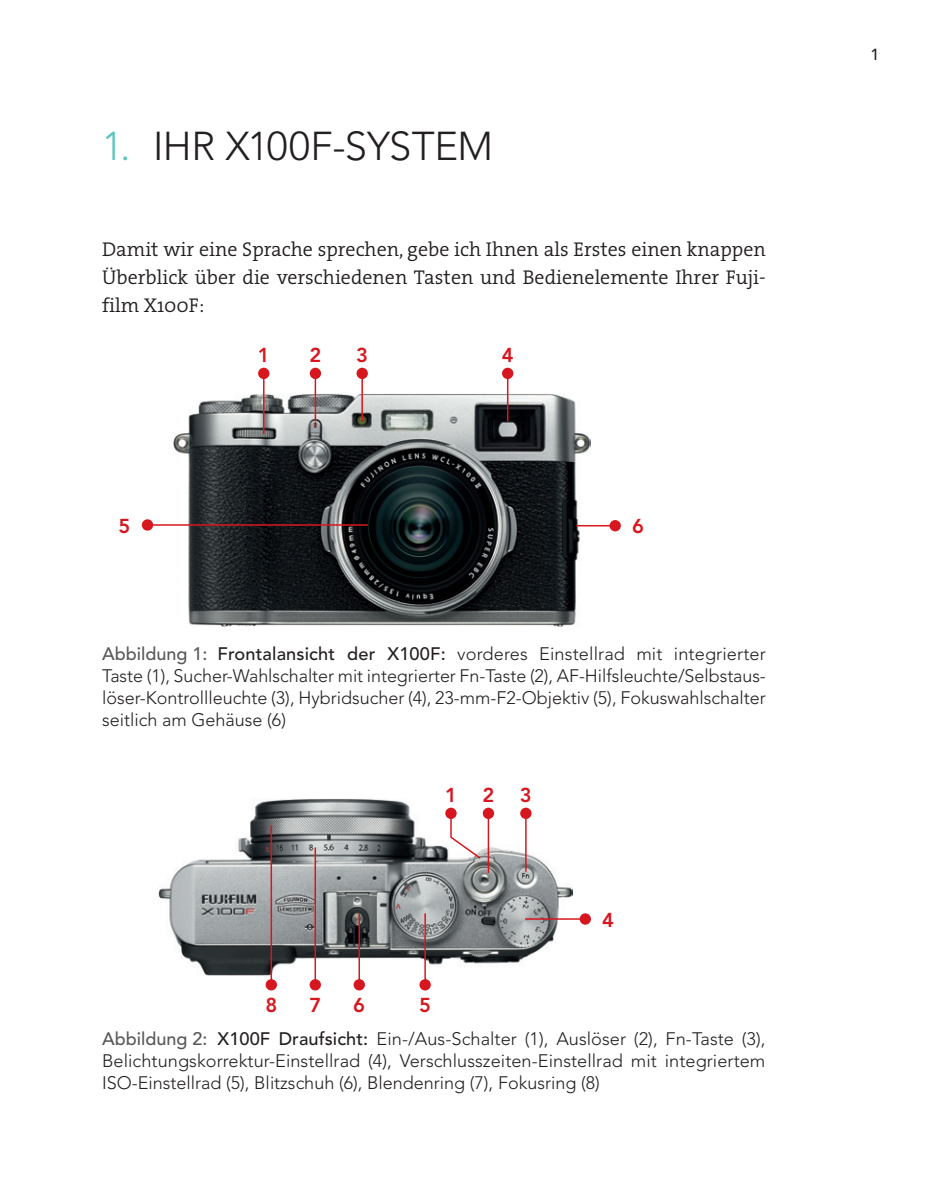
<style>
.page{position:relative;width:936px;height:1191px;background:#fff}
.page>*{position:absolute;margin:0;border:0;box-sizing:border-box;transform-origin:0 0}
.t1{font:300 40px "Avenir LT Pro";letter-spacing:-.015em;color:#231f20}
._202_Standard_O_AO{font:20px/28px "The Serif HP4 Se Lig";color:#231f20;text-align:justify}
._200_Standard{font:800 20px "Avenir LT Pro";color:#d7171f}
.t2{font:300 18px/22px "Avenir LT Pro";color:#231f20;text-align:justify}
.t3{font:500 16px "Avenir LT Pro";color:#231f20}
.s1{color:#5ac4bd}
.s2{font-weight:500;color:#57585a}
.s3{font-weight:500}
</style>
<div class="page">
<img style="left:173px;top:393px;width:417px;height:234px">
<hr style="left:576px;top:525px;width:39px;height:1px;background:#d7171f">
<hr style="left:147px;top:524px;width:221px;height:2px;background:#d7171f">
<div style="left:609px;top:520px;width:12px;height:11px;background:#d7171f;border-radius:50%"></div>
<div style="left:142px;top:519px;width:11px;height:11px;background:#d7171f;border-radius:50%"></div>
<hr style="left:263px;top:373px;width:1px;height:61px;background:#d7171f">
<hr style="left:361px;top:373px;width:2px;height:48px;background:#d7171f">
<hr style="left:507px;top:373px;width:1px;height:48px;background:#d7171f">
<hr style="left:314px;top:373px;width:2px;height:48px;background:#d7171f">
<div style="left:258px;top:368px;width:11px;height:11px;background:#d7171f;border-radius:50%"></div>
<div style="left:356px;top:368px;width:12px;height:11px;background:#d7171f;border-radius:50%"></div>
<div style="left:502px;top:368px;width:11px;height:11px;background:#d7171f;border-radius:50%"></div>
<div style="left:310px;top:368px;width:11px;height:11px;background:#d7171f;border-radius:50%"></div>
<img style="left:159px;top:799px;width:414px;height:176px">
<hr style="left:525px;top:918px;width:60px;height:1px;background:#d7171f">
<div style="left:579px;top:913px;width:12px;height:11px;background:#d7171f;border-radius:50%"></div>
<hr style="left:487px;top:813px;width:2px;height:60px;background:#d7171f">
<svg style="left:449px;top:812px;width:33px;height:48px"></svg>
<hr style="left:525px;top:813px;width:1px;height:58px;background:#d7171f">
<div style="left:482px;top:807px;width:12px;height:12px;background:#d7171f;border-radius:50%"></div>
<div style="left:445px;top:807px;width:11px;height:12px;background:#d7171f;border-radius:50%"></div>
<div style="left:520px;top:807px;width:11px;height:12px;background:#d7171f;border-radius:50%"></div>
<hr style="left:424px;top:913px;width:2px;height:71px;background:#d7171f">
<hr style="left:358px;top:913px;width:2px;height:71px;background:#d7171f">
<hr style="left:314px;top:847px;width:2px;height:137px;background:#d7171f">
<hr style="left:270px;top:825px;width:2px;height:159px;background:#d7171f">
<div style="left:419px;top:979px;width:12px;height:11px;background:#d7171f;border-radius:50%"></div>
<div style="left:353px;top:979px;width:12px;height:11px;background:#d7171f;border-radius:50%"></div>
<div style="left:309px;top:979px;width:12px;height:11px;background:#d7171f;border-radius:50%"></div>
<div style="left:265px;top:979px;width:12px;height:11px;background:#d7171f;border-radius:50%"></div>
<p class="t1" style="left:102px;top:123px;width:392px"><span class="s1">1.</span> IHR X100F-SYSTEM</p>
<p class="_202_Standard_O_AO" style="left:102px;top:235px;width:665px">Damit wir eine Sprache sprechen, gebe ich Ihnen als Erstes einen knappen Überblick über die verschiedenen Tasten und Bedienelemente Ihrer Fuji&shy;film X100F:</p>
<p class="_200_Standard" style="left:258px;top:343px;width:13px">1</p>
<p class="_200_Standard" style="left:309px;top:343px;width:13px">2</p>
<p class="_200_Standard" style="left:356px;top:343px;width:13px">3</p>
<p class="_200_Standard" style="left:501px;top:343px;width:13px">4</p>
<p class="_200_Standard" style="left:119px;top:514px;width:13px">5</p>
<p class="_200_Standard" style="left:632px;top:514px;width:13px">6</p>
<p class="t2" style="left:102px;top:643px;width:665px"><span class="s2">Abbildung 1:</span> <span class="s3">Frontalansicht der X100F:</span> vorderes Einstellrad mit integrierter Taste (1), Sucher-Wahlschalter mit integrierter Fn-Taste (2), AF-Hilfsleuchte/Selbstaus&shy;löser-Kontrollleuchte (3), Hybridsucher (4), 23-mm-F2-Objektiv (5), Fokuswahlschalter seitlich am Gehäuse (6)</p>
<p class="_200_Standard" style="left:445px;top:783px;width:13px">1</p>
<p class="_200_Standard" style="left:482px;top:783px;width:13px">2</p>
<p class="_200_Standard" style="left:520px;top:783px;width:13px">3</p>
<p class="_200_Standard" style="left:602px;top:907px;width:13px">4</p>
<p class="_200_Standard" style="left:265px;top:993px;width:13px">8</p>
<p class="_200_Standard" style="left:309px;top:993px;width:13px">7</p>
<p class="_200_Standard" style="left:353px;top:993px;width:13px">6</p>
<p class="_200_Standard" style="left:419px;top:993px;width:13px">5</p>
<p class="t2" style="left:102px;top:1028px;width:665px"><span class="s2">Abbildung 2:</span> <span class="s3">X100F Draufsicht:</span> Ein-/Aus-Schalter (1), Auslöser (2), Fn-Taste (3), Belichtungskorrektur-Einstellrad (4), Verschlusszeiten-Einstellrad mit integriertem ISO-Einstellrad (5), Blitzschuh (6), Blendenring (7), Fokusring (8)</p>
<p class="t3" style="left:870px;top:44px;width:10px">1</p>
</div>
